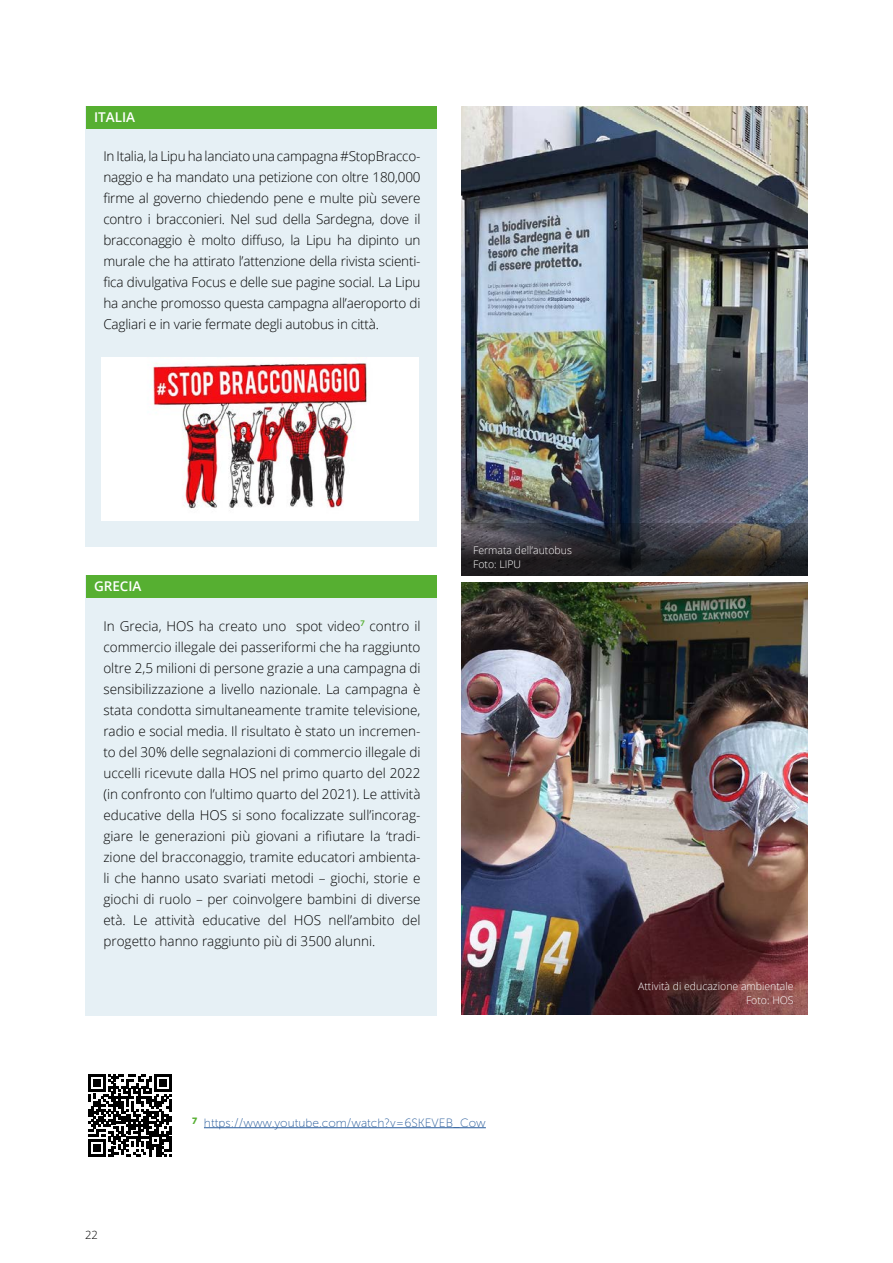
<style>
.page{position:relative;width:893px;height:1263px;background:#fff}
.page>*{position:absolute;margin:0;border:0;box-sizing:border-box;transform-origin:0 0}
.t1{font:300 13.5px/21px "Open Sans";letter-spacing:-.005em;color:#000;text-align:justify}
.t2{font:600 13.5px "Open Sans";color:#fff}
.t3{font:12px "Museo Sans 100";color:#275b9b}
.t4{font:300 11.25px "Open Sans";color:#000}
.t5{font:300 10.5px/13.5px "Open Sans";color:#fff;text-align:right}
</style>
<div class="page">
<img style="left:461px;top:583px;width:347px;height:431px">
<div style="left:85px;top:106px;width:352px;height:440px;background:#e6f0f5"></div>
<div style="left:86px;top:106px;width:351px;height:22px;background:#56af31"></div>
<div style="left:85px;top:576px;width:352px;height:440px;background:#e6f0f5"></div>
<div style="left:86px;top:576px;width:351px;height:22px;background:#56af31"></div>
<img style="left:102px;top:357px;width:316px;height:163px">
<hr style="left:204px;top:1127px;width:282px;height:1px;background:#275b9b">
<svg style="left:88px;top:1074px;width:83px;height:83px"></svg>
<img style="left:461px;top:106px;width:347px;height:418px">
<svg style="left:461px;top:524px;width:347px;height:52px;background:#2f2e31"></svg>
<p class="t2" style="left:94px;top:108px;width:43px">ITALIA</p>
<p class="t1" style="left:103px;top:145px;width:319px">In Italia, la Lipu ha lanciato una campagna #StopBracco&shy;naggio e ha mandato una petizione con oltre 180,000 firme al governo chiedendo pene e multe più severe contro i bracconieri. Nel sud della Sardegna, dove il bracconaggio è molto diffuso, la Lipu ha dipinto un murale che ha attirato l’attenzione della rivista scienti&shy;fica divulgativa Focus e delle sue pagine social. La Lipu ha anche promosso questa campagna all’aeroporto di Cagliari e in varie fermate degli autobus in città.</p>
<p class="t2" style="left:94px;top:577px;width:49px">GRECIA</p>
<p class="t1" style="left:103px;top:615px;width:319px">In Grecia, HOS ha creato uno spot video<sup>7</sup> contro il commercio illegale dei passeriformi che ha raggiunto oltre 2,5 milioni di persone grazie a una campagna di sensibilizzazione a livello nazionale. La campagna è stata condotta simultaneamente tramite televisione, radio e social media. Il risultato è stato un incremen&shy;to del 30% delle segnalazioni di commercio illegale di uccelli ricevute dalla HOS nel primo quarto del 2022 (in confronto con l’ultimo quarto del 2021). Le attività educative della HOS si sono focalizzate sull’incorag&shy;giare le generazioni più giovani a rifiutare la ‘tradi&shy;zione del bracconaggio, tramite educatori ambienta&shy;li che hanno usato svariati metodi – giochi, storie e giochi di ruolo – per coinvolgere bambini di diverse età. Le attività educative del HOS nell’ambito del progetto hanno raggiunto più di 3500 alunni.</p>
<p class="t5" style="left:473px;top:543px;width:100px;text-align:left">Fermata dell’autobus<br>Foto: LIPU</p>
<p class="t4" style="left:85px;top:1227px;width:14px">22</p>
<p class="t3" style="left:192px;top:1116px;width:295px"><sup>7</sup> https://www.youtube.com/watch?v=6SKEVEB_Cow</p>
<p class="t5" style="left:638px;top:979px;width:157px">Attività di educazione ambientale<br>Foto: HOS</p>
</div>
